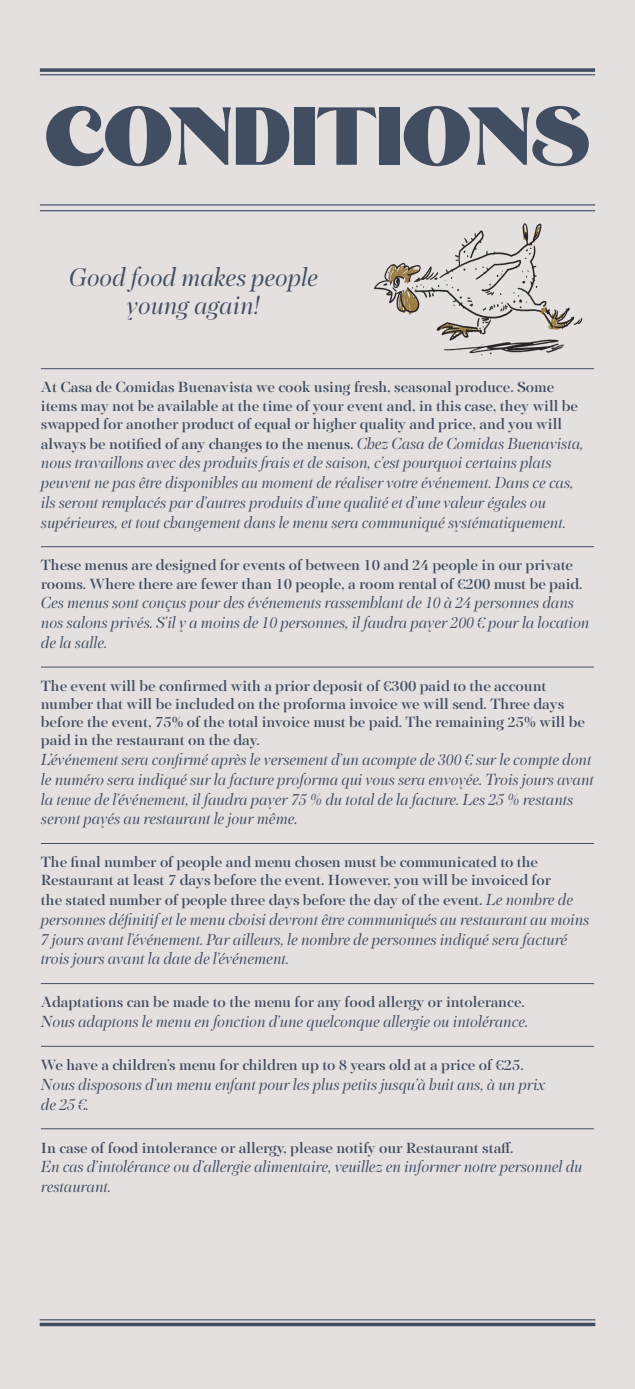
<style>
.page{position:relative;width:635px;height:1389px;background:#e4e0e0}
.page>*{position:absolute;margin:0;border:0;box-sizing:border-box;transform-origin:0 0}
.Títulos_Menú{font:71.75px "Buena";letter-spacing:-.01em;color:#414d60}
.t1{font:italic 26.25px/28px "PF Regal Display Pro";color:#414d60;text-align:center}
.t2{font:italic 16.45px/19.8px "PF Regal Display Pro";color:#414d60}
.t3{font:500 15.05px/18.2px "PF Regal Display Pro";letter-spacing:-.005em;color:#414d60}
.s1{font-weight:400;font-style:italic;font-size:16.45px}
</style>
<div class="page">
<hr style="left:41px;top:368px;width:553px;height:1px;background:#414d60">
<hr style="left:41px;top:546px;width:553px;height:1px;background:#414d60">
<hr style="left:41px;top:667px;width:553px;height:1px;background:#414d60">
<hr style="left:41px;top:843px;width:553px;height:1px;background:#414d60">
<hr style="left:41px;top:983px;width:553px;height:1px;background:#414d60">
<hr style="left:41px;top:1046px;width:553px;height:1px;background:#414d60">
<hr style="left:41px;top:1128px;width:553px;height:1px;background:#414d60">
<svg style="left:40px;top:68px;width:555px;height:4px;background:#545f6f"></svg>
<hr style="left:40px;top:74px;width:555px;height:1px;background:#414d60">
<hr style="left:40px;top:204px;width:555px;height:1px;background:#414d60">
<hr style="left:40px;top:210px;width:555px;height:1px;background:#414d60">
<hr style="left:40px;top:1319px;width:555px;height:1px;background:#414d60">
<hr style="left:40px;top:1323px;width:555px;height:3px;background:#414d60">
<img style="left:374px;top:223px;width:209px;height:133px">
<p class="Títulos_Menú" style="left:45px;top:96px;width:547px">CONDITIONS</p>
<p class="t1" style="left:69px;top:263px;width:251px">Good food makes people young again!</p>
<p class="t3" style="left:41px;top:379px;width:539px">At Casa de Comidas Buenavista we cook using fresh, seasonal produce. Some items may not be available at the time of your event and, in this case, they will be swapped for another product of equal or higher quality and price, and you will</p>
<p class="t3" style="left:41px;top:435px;width:544px">always be notified of any changes to the menus. <span class="s1">Chez Casa de Comidas Buenavista,</span></p>
<p class="t2" style="left:41px;top:453px;width:534px">nous travaillons avec des produits frais et de saison, c’est pourquoi certains plats peuvent ne pas être disponibles au moment de réaliser votre événement. Dans ce cas, ils seront remplacés par d’autres produits d’une qualité et d’une valeur égales ou supérieures, et tout changement dans le menu sera communiqué systématiquement.</p>
<p class="t3" style="left:41px;top:557px;width:543px">These menus are designed for events of between 10 and 24 people in our private rooms. Where there are fewer than 10 people, a room rental of €200 must be paid.</p>
<p class="t2" style="left:41px;top:593px;width:550px">Ces menus sont conçus pour des événements rassemblant de 10 à 24 personnes dans nos salons privés. S’il y a moins de 10 personnes, il faudra payer 200 € pour la location de la salle.</p>
<p class="t3" style="left:41px;top:677px;width:546px">The event will be confirmed with a prior deposit of €300 paid to the account number that will be included on the proforma invoice we will send. Three days before the event, 75% of the total invoice must be paid. The remaining 25% will be paid in the restaurant on the day.</p>
<p class="t2" style="left:41px;top:750px;width:554px">L’événement sera confirmé après le versement d’un acompte de 300 € sur le compte dont le numéro sera indiqué sur la facture proforma qui vous sera envoyée. Trois jours avant la tenue de l’événement, il faudra payer 75 % du total de la facture. Les 25 % restants seront payés au restaurant le jour même.</p>
<p class="t3" style="left:41px;top:853px;width:512px">The final number of people and menu chosen must be communicated to the<br>Restaurant at least 7 days before the event. However, you will be invoiced for</p>
<p class="t3" style="left:41px;top:891px;width:534px">the stated number of people three days before the day of the event. <span class="s1">Le nombre de</span></p>
<p class="t2" style="left:41px;top:910px;width:550px">personnes définitif et le menu choisi devront être communiqués au restaurant au moins<br>7 jours avant l’événement. Par ailleurs, le nombre de personnes indiqué sera facturé trois jours avant la date de l’événement.</p>
<p class="t3" style="left:41px;top:993px;width:486px">Adaptations can be made to the menu for any food allergy or intolerance.</p>
<p class="t2" style="left:41px;top:1012px;width:489px">Nous adaptons le menu en fonction d’une quelconque allergie ou intolérance.</p>
<p class="t3" style="left:41px;top:1056px;width:484px">We have a children’s menu for children up to 8 years old at a price of €25.</p>
<p class="t2" style="left:41px;top:1075px;width:506px">Nous disposons d’un menu enfant pour les plus petits jusqu’à huit ans, à un prix de 25 €.</p>
<p class="t3" style="left:41px;top:1139px;width:474px">In case of food intolerance or allergy, please notify our Restaurant staff.</p>
<p class="t2" style="left:41px;top:1157px;width:543px">En cas d’intolérance ou d’allergie alimentaire, veuillez en informer notre personnel du restaurant.</p>
</div>
